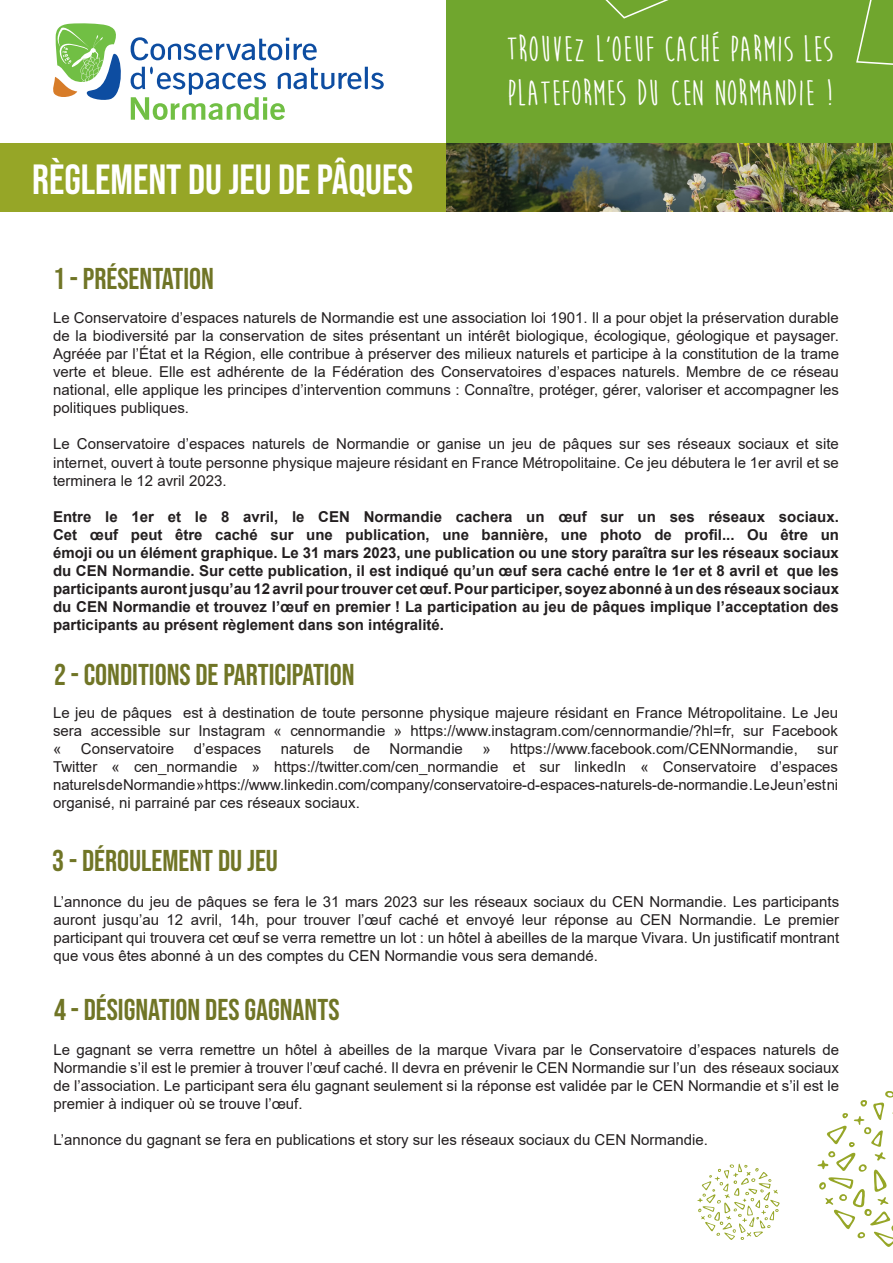
<style>
.page{position:relative;width:893px;height:1263px;background:#fff}
.page>*{position:absolute;margin:0;border:0;box-sizing:border-box;transform-origin:0 0}
.t1{font:42px "Bebas Neue";color:#fff}
.t2{font:700 36.45px/43.7px "Moon Flower";color:#fff}
.t3{font:30px "Bebas Neue";color:#707526}
.t4{font:15px/18px "Arial";color:#231f20;text-align:justify}
.t5{font:700 15px/18px "Arial";color:#231f20;text-align:justify}
</style>
<div class="page">
<div style="left:0;top:143px;width:457px;height:68px;background:#96a627"></div>
<div style="left:446px;top:0;width:447px;height:151px;background:#70a62e"></div>
<svg style="left:131px;top:37px;width:186px;height:23px"></svg>
<svg style="left:131px;top:67px;width:253px;height:53px"></svg>
<svg style="left:53px;top:23px;width:68px;height:77px"></svg>
<svg style="left:605px;top:0;width:64px;height:19px"></svg>
<svg style="left:856px;top:0;width:37px;height:65px"></svg>
<svg style="left:817px;top:1091px;width:76px;height:156px"></svg>
<svg style="left:697px;top:1164px;width:83px;height:76px"></svg>
<img style="left:446px;top:143px;width:447px;height:68px">
<p class="t1" style="left:32px;top:155px;width:382px">RÈGLEMENT DU JEU DE PÂQUES</p>
<p class="t3" style="left:53px;top:262px;width:162px">1 - PRÉSENTATION</p>
<p class="t2" style="left:506px;top:28px;width:328px">TROUVEZ L’OEUF CACHÉ PARMIS LES<br>PLATEFORMES DU CEN NORMANDIE !</p>
<p class="t4" style="left:53px;top:309px;width:787px">Le Conservatoire d’espaces naturels de Normandie est une association loi 1901. Il a pour objet la préservation durable de la biodiversité par la conservation de sites présentant un intérêt biologique, écologique, géologique et paysager.<br>Agréée par l’État et la Région, elle contribue à préserver des milieux naturels et participe à la constitution de la trame verte et bleue. Elle est adhérente de la Fédération des Conservatoires d’espaces naturels. Membre de ce réseau national, elle applique les principes d’intervention communs : Connaître, protéger, gérer, valoriser et accompagner les politiques publiques.</p>
<p class="t4" style="left:53px;top:435px;width:787px">Le Conservatoire d’espaces naturels de Normandie or ganise un jeu de pâques sur ses réseaux sociaux et site internet, ouvert à toute personne physique majeure résidant en France Métropolitaine. Ce jeu débutera le 1er avril et se terminera le 12 avril 2023.</p>
<p class="t5" style="left:53px;top:507px;width:787px">Entre le 1er et le 8 avril, le CEN Normandie cachera un œuf sur un ses réseaux sociaux.<br>Cet œuf peut être caché sur une publication, une bannière, une photo de profil... Ou être un émoji ou un élément graphique. Le 31 mars 2023, une publication ou une story paraîtra sur les réseaux sociaux du CEN Normandie. Sur cette publication, il est indiqué qu’un œuf sera caché entre le 1er et 8 avril et que les participants auront jusqu’au 12 avril pour trouver cet œuf. Pour participer, soyez abonné à un des réseaux sociaux du CEN Normandie et trouvez l’œuf en premier ! La participation au jeu de pâques implique l’acceptation des participants au présent règlement dans son intégralité.</p>
<p class="t3" style="left:54px;top:657px;width:302px">2 - CONDITIONS DE PARTICIPATION</p>
<p class="t4" style="left:53px;top:704px;width:786px">Le jeu de pâques est à destination de toute personne physique majeure résidant en France Métropolitaine. Le Jeu sera accessible sur Instagram « cennormandie » https://www.instagram.com/cennormandie/?hl=fr, sur Facebook «</p>
<p class="t4" style="left:81px;top:740px;width:95px">Conservatoire</p>
<p class="t4" style="left:194px;top:740px;width:69px">d’espaces</p>
<p class="t4" style="left:281px;top:740px;width:55px">naturels</p>
<p class="t4" style="left:353px;top:740px;width:18px">de</p>
<p class="t4" style="left:390px;top:740px;width:75px">Normandie</p>
<p class="t4" style="left:482px;top:740px;width:317px">» https://www.facebook.com/CENNormandie,</p>
<p class="t4" style="left:53px;top:740px;width:787px;text-indent:764px">sur Twitter « cen_normandie » https://twitter.com/cen_normandie et sur linkedIn « Conservatoire d’espaces naturels de Normandie » https://www.linkedin.com/company/conservatoire-d-espaces-naturels-de-normandie . Le Jeu n’est ni organisé, ni parrainé par ces réseaux sociaux.</p>
<p class="t3" style="left:52px;top:844px;width:227px">3 - DÉROULEMENT DU JEU</p>
<p class="t4" style="left:53px;top:892px;width:787px">L’annonce du jeu de pâques se fera le 31 mars 2023 sur les réseaux sociaux du CEN Normandie. Les participants auront jusqu’au 12 avril, 14h, pour trouver l’œuf caché et envoyé leur réponse au CEN Normandie. Le premier participant qui trouvera cet œuf se verra remettre un lot : un hôtel à abeilles de la marque Vivara. Un justificatif montrant que vous êtes abonné à un des comptes du CEN Normandie vous sera demandé.</p>
<p class="t3" style="left:54px;top:992px;width:287px">4 - DÉSIGNATION DES GAGNANTS</p>
<p class="t4" style="left:53px;top:1040px;width:787px">Le gagnant se verra remettre un hôtel à abeilles de la marque Vivara par le Conservatoire d’espaces naturels de Normandie s’il est le premier à trouver l’œuf caché. Il devra en prévenir le CEN Normandie sur l’un des réseaux sociaux de l’association. Le participant sera élu gagnant seulement si la réponse est validée par le CEN Normandie et s’il est le premier à indiquer où se trouve l’œuf.</p>
<p class="t4" style="left:53px;top:1130px;width:656px">L’annonce du gagnant se fera en publications et story sur les réseaux sociaux du CEN Normandie.</p>
</div>
